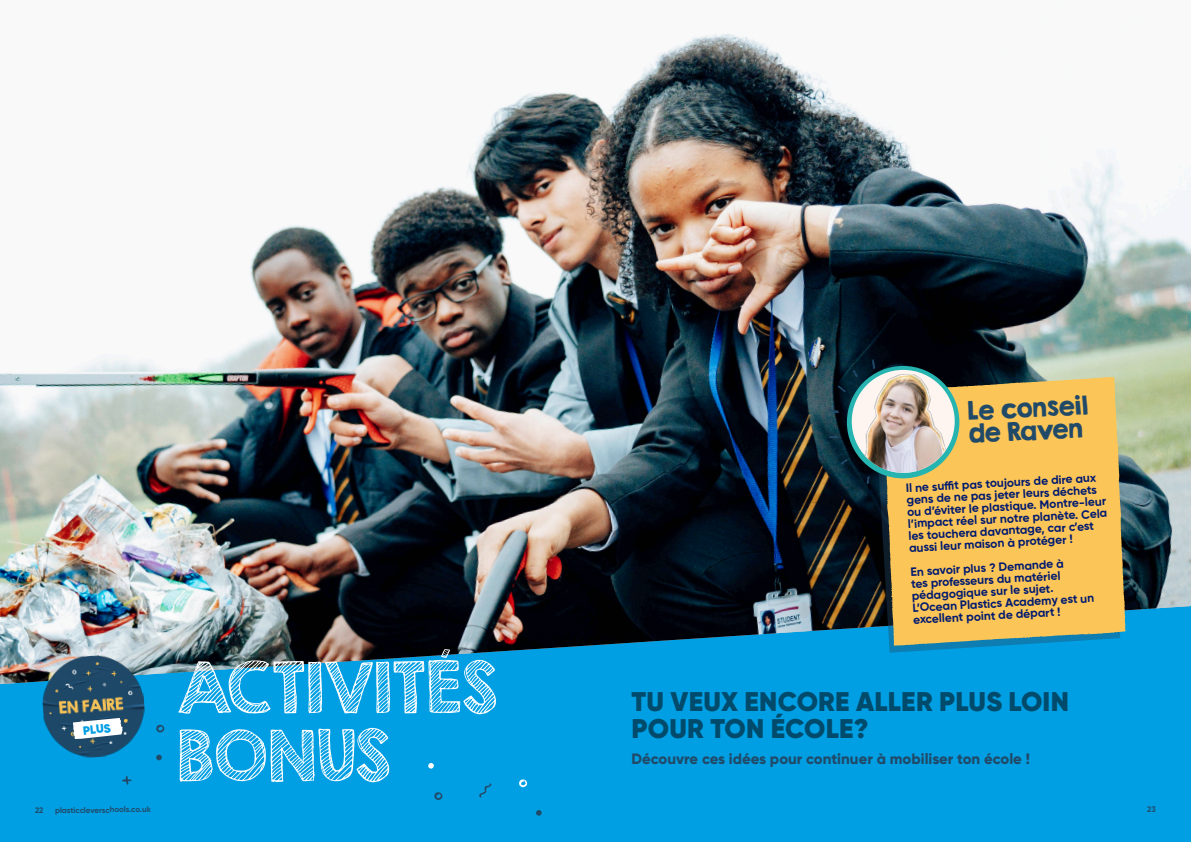
<style>
.page{position:relative;width:1191px;height:842px;background:#009fe3}
.page>*{position:absolute;margin:0;border:0;box-sizing:border-box;transform-origin:0 0}
.t1{font:63px/68px "KG Second Chances Sketch";color:#fff}
.t2{font:900 27px/27px "Gilroy";letter-spacing:.01em;color:#004a6b}
.t3{font:23px/22.9px "KG Second Chances Solid";color:#214a69}
.t4{font:800 15px "Gilroy";color:#214a69}
.t5{font:700 12px/12px "Gilroy";color:#001a70}
.t6{font:900 12px "Gilroy";color:#009fe3}
.t7{font:700 8px "Gilroy";letter-spacing:-.015em;color:#214a69}
</style>
<div class="page">
<img style="left:0;top:0;width:1191px;height:684px">
<img style="left:40px;top:653px;width:107px;height:105px">
<svg style="left:73px;top:718px;width:50px;height:21px"></svg>
<svg style="left:536px;top:810px;width:6px;height:6px"></svg>
<svg style="left:519px;top:779px;width:8px;height:9px"></svg>
<svg style="left:479px;top:783px;width:12px;height:15px"></svg>
<svg style="left:428px;top:763px;width:6px;height:6px"></svg>
<svg style="left:434px;top:792px;width:8px;height:8px"></svg>
<svg style="left:156px;top:754px;width:6px;height:6px"></svg>
<svg style="left:156px;top:724px;width:8px;height:9px"></svg>
<svg style="left:122px;top:776px;width:9px;height:9px"></svg>
<svg style="left:876px;top:473px;width:244px;height:180px"></svg>
<svg style="left:882px;top:377px;width:243px;height:269px;background:#e9bc5a"></svg>
<svg style="left:847px;top:366px;width:112px;height:112px"></svg>
<img style="left:851px;top:372px;width:103px;height:101px">
<svg style="left:829px;top:406px;width:10px;height:10px"></svg>
<svg style="left:863px;top:475px;width:9px;height:9px"></svg>
<svg style="left:828px;top:434px;width:11px;height:6px"></svg>
<svg style="left:870px;top:359px;width:6px;height:11px"></svg>
<svg style="left:840px;top:459px;width:7px;height:6px"></svg>
<svg style="left:852px;top:370px;width:6px;height:7px"></svg>
<svg style="left:837px;top:385px;width:9px;height:7px"></svg>
<p class="t3" style="left:967px;top:399px;width:122px;rotate:-3deg">Le conseil de Raven</p>
<p class="t6" style="left:82px;top:723px;width:30px;rotate:-6deg">PLUS</p>
<p class="t1" style="left:178px;top:653px;width:321px">ACTIVITÉS<br>BONUS</p>
<p class="t5" style="left:905px;top:482px;width:201px;rotate:-3deg">Il ne suffi t pas toujours de dire aux gens de ne pas jeter leurs déchets ou d’éviter le plastique. Montre-leur l’impact réel sur notre planète. Cela les touchera davantage, car c’est aussi leur maison à protéger !</p>
<p class="t5" style="left:910px;top:565px;width:155px;rotate:-3deg">En savoir plus ? Demande à tes professeurs du matériel pédagogique sur le sujet.</p>
<p class="t5" style="left:912px;top:601px;width:183px;rotate:-3deg">L’Ocean Plastics Academy est un excellent point de départ !</p>
<p class="t2" style="left:631px;top:687px;width:439px">TU VEUX ENCORE ALLER PLUS LOIN<br>POUR TON ÉCOLE?</p>
<p class="t4" style="left:631px;top:749px;width:400px">Découvre ces idées pour continuer à mobiliser ton école !</p>
<p class="t7" style="left:46px;top:802px;width:97px">plasticcleverschools.co.uk</p>
<p class="t7" style="left:35px;top:805px;width:10px">22</p>
<p class="t7" style="left:55px;top:805px;width:97px">plasticcleverschools.co.uk</p>
<p class="t7" style="left:1147px;top:804px;width:10px">23</p>
</div>
